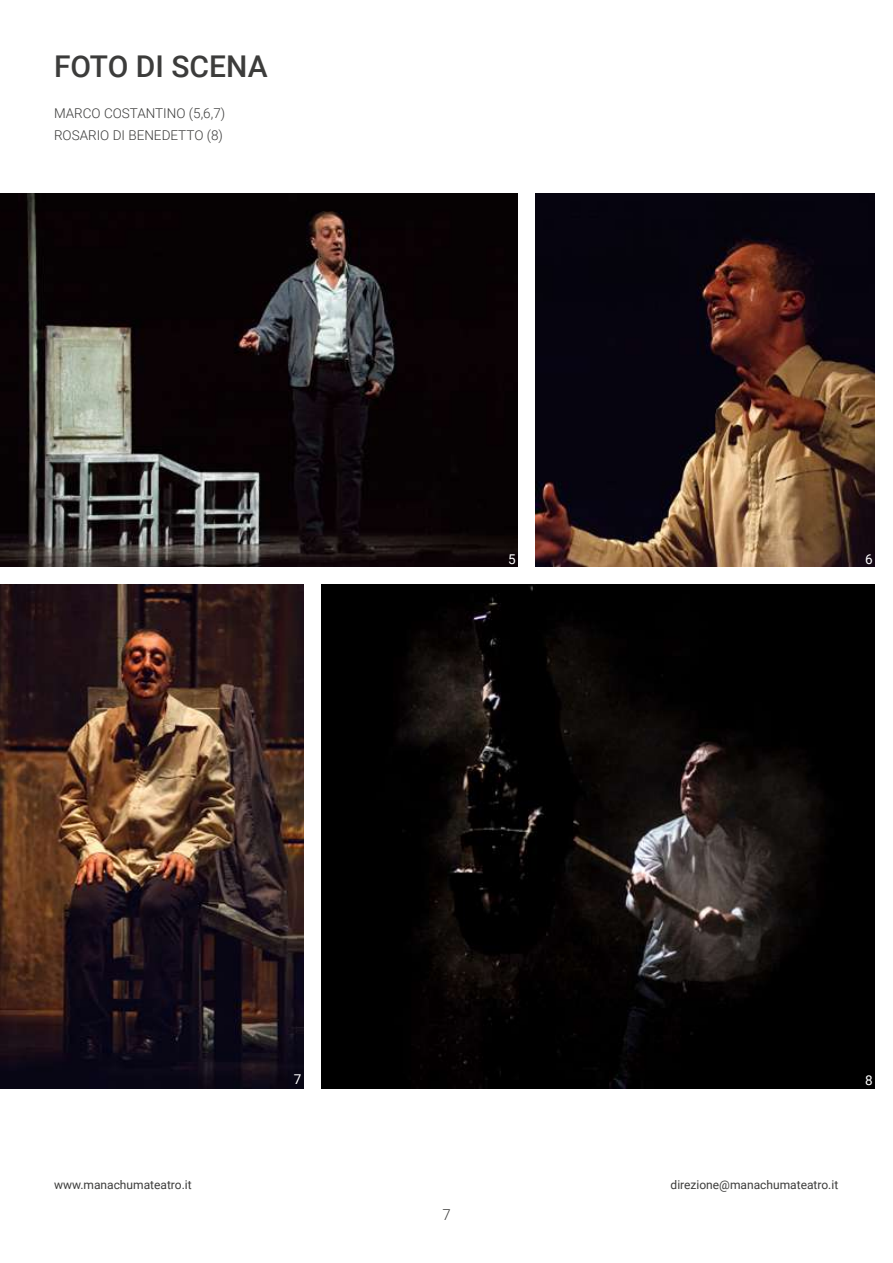
<style>
.page{position:relative;width:893px;height:1263px;background:#fff}
.page>*{position:absolute;margin:0;border:0;box-sizing:border-box;transform-origin:0 0}
.t1{font:500 30px "Roboto";color:#3c3c3b}
.t2{font:300 15px "Roboto";color:#3c3c3b}
.t3{font:300 13.5px/21.6px "Roboto";color:#3c3c3b}
.t4{font:13.5px "Roboto";color:#fff}
.t5{font:12px "Roboto";color:#3c3c3b}
</style>
<div class="page">
<img style="left:0;top:585px;width:304px;height:503px">
<img style="left:322px;top:585px;width:553px;height:503px">
<img style="left:0;top:194px;width:518px;height:373px">
<img style="left:536px;top:194px;width:339px;height:373px">
<h1 class="t1" style="left:54px;top:45px;width:215px">FOTO DI SCENA</h1>
<p class="t3" style="left:54px;top:102px;width:173px">MARCO COSTANTINO (5,6,7)<br>ROSARIO DI BENEDETTO (8)</p>
<p class="t4" style="left:508px;top:550px;width:9px">5</p>
<p class="t4" style="left:865px;top:550px;width:9px">6</p>
<p class="t4" style="left:294px;top:1070px;width:9px">7</p>
<p class="t4" style="left:865px;top:1070px;width:9px">8</p>
<p class="t5" style="left:54px;top:1176px;width:139px">www.manachumateatro.it</p>
<p class="t5" style="left:671px;top:1176px;width:169px">direzione@manachumateatro.it</p>
<p class="t2" style="left:442px;top:1204px;width:10px">7</p>
</div>
